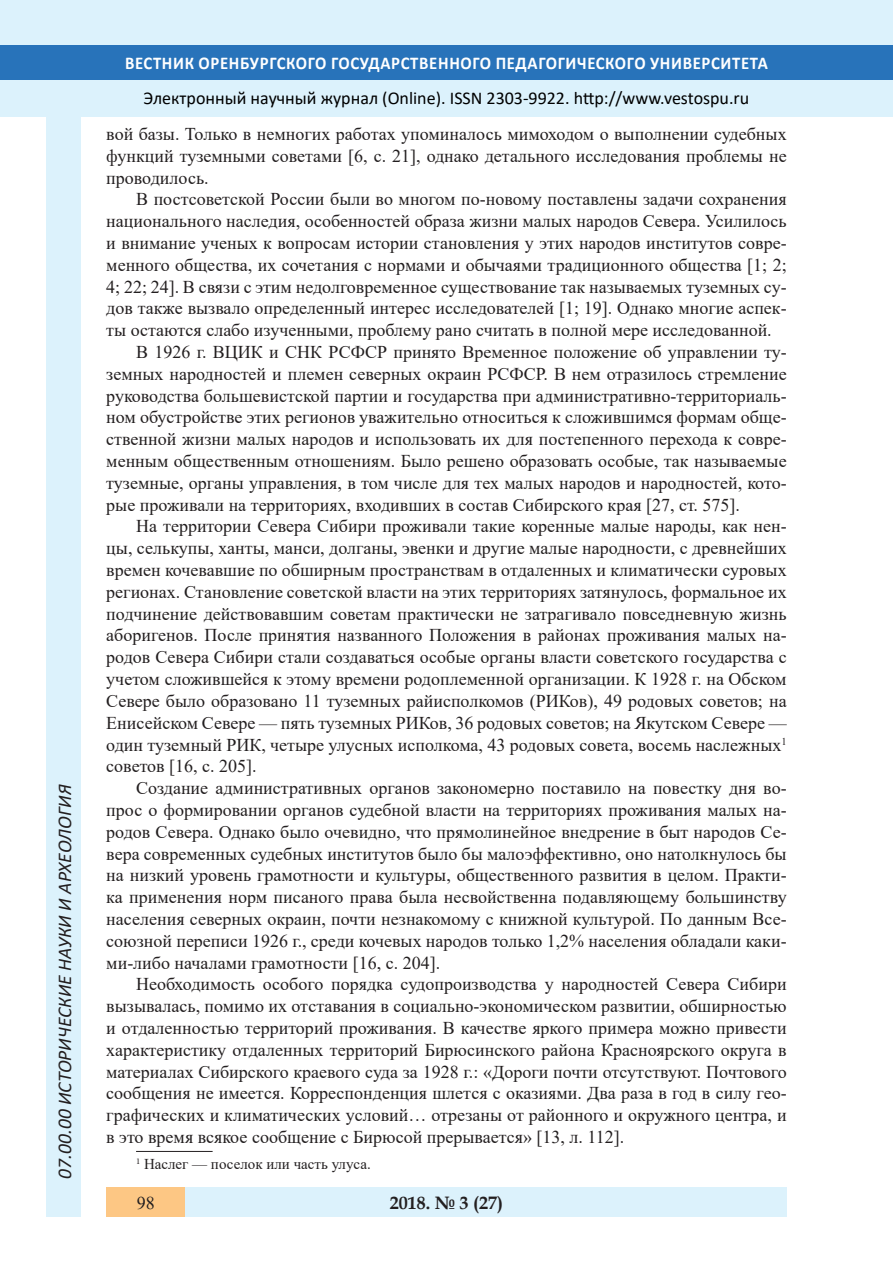
<style>
.page{position:relative;width:893px;height:1263px;background:#fff}
.page>*{position:absolute;margin:0;border:0;box-sizing:border-box;transform-origin:0 0}
.t1{font:italic 19.5px "Calibri";color:#231f20}
.Стиль2{font:18px/21.8px "Times New Roman";color:#231f20;text-align:justify}
.t2{font:18px "Calibri";color:#000}
.t3{font:700 18px "Calibri";letter-spacing:.04em;color:#fff;scale:.93 1}
.t4{font:700 18px "Book Antiqua";color:#231f20}
.литература{font:15px "Times New Roman";color:#231f20}
</style>
<div class="page">
<div style="left:0;top:0;width:893px;height:116px;background:#dcf2fc"></div>
<div style="left:0;top:45px;width:893px;height:34px;background:#2873ba"></div>
<div style="left:106px;top:1188px;width:681px;height:29px;background:#dcf2fc"></div>
<div style="left:106px;top:1188px;width:79px;height:29px;background:#fdc784"></div>
<div style="left:47px;top:116px;width:34px;height:1101px;background:#dcf2fc"></div>
<hr style="left:136px;top:1151px;width:77px;height:1px;background:#231f20">
<p class="t1" style="left:51px;top:1179px;width:395px;rotate:-90deg">07.00.00 ИСТОРИЧЕСКИЕ НАУКИ И АРХЕОЛОГИЯ</p>
<p class="t1" style="left:51px;top:1105px;width:206px;rotate:-90deg">БИОЛОГИЧЕСКИЕ НАУКИ</p>
<p class="t1" style="left:51px;top:1169px;width:11px;rotate:-90deg">3</p>
<p class="t3" style="left:125px;top:50px;width:693px">ВЕСТНИК ОРЕНБУРГСКОГО ГОСУДАРСТВЕННОГО ПЕДАГОГИЧЕСКОГО УНИВЕРСИТЕТА</p>
<p class="t2" style="left:144px;top:85px;width:607px">Электронный научный журнал (Online). ISSN 2303-9922. http://www.vestospu.ru</p>
<p class="t2" style="left:583px;top:85px;width:13px">t</p>
<p class="t2" style="left:583px;top:85px;width:13px">t</p>
<p class="Стиль2" style="left:106px;top:123px;width:682px">вой базы. Только в немногих работах упоминалось мимоходом о выполнении судебных функций туземными советами [6, с. 21], однако детального исследования проблемы не проводилось.</p>
<p class="Стиль2" style="left:106px;top:188px;width:682px;text-indent:30px">В постсоветской России были во многом по-новому поставлены задачи сохранения национального наследия, особенностей образа жизни малых народов Севера. Усилилось и внимание ученых к вопросам истории становления у этих народов институтов совре&shy;менного общества, их сочетания с нормами и обычаями традиционного общества [1; 2; 4; 22; 24]. В связи с этим недолговременное существование так называемых туземных су&shy;дов также вызвало определенный интерес исследователей [1; 19]. Однако многие аспек&shy;ты остаются слабо изученными, проблему рано считать в полной мере исследованной.</p>
<p class="Стиль2" style="left:106px;top:341px;width:682px;text-indent:30px">В 1926 г. ВЦИК и СНК РСФСР принято Временное положение об управлении ту&shy;земных народностей и племен северных окраин РСФСР. В нем отразилось стремление руководства большевистской партии и государства при административно-территориаль&shy;ном обустройстве этих регионов уважительно относиться к сложившимся формам обще&shy;ственной жизни малых народов и использовать их для постепенного перехода к совре&shy;менным общественным отношениям. Было решено образовать особые, так называемые туземные, органы управления, в том числе для тех малых народов и народностей, кото&shy;рые проживали на территориях, входивших в состав Сибирского края [27, ст. 575].</p>
<p class="Стиль2" style="left:106px;top:515px;width:682px;text-indent:30px">На территории Севера Сибири проживали такие коренные малые народы, как нен&shy;цы, селькупы, ханты, манси, долганы, эвенки и другие малые народности, с древнейших времен кочевавшие по обширным пространствам в отдаленных и климатически суровых регионах. Становление советской власти на этих территориях затянулось, формальное их подчинение действовавшим советам практически не затрагивало повседневную жизнь аборигенов. После принятия названного Положения в районах проживания малых на&shy;родов Севера Сибири стали создаваться особые органы власти советского государства с учетом сложившейся к этому времени родоплеменной организации. К 1928 г. на Обском Севере было образовано 11 туземных райисполкомов (РИКов), 49 родовых советов; на Енисейском Севере — пять туземных РИКов, 36 родовых советов; на Якутском Севере — один туземный РИК, четыре улусных исполкома, 43 родовых совета, восемь наслежных<sup>1 </sup>советов [16, с. 205].</p>
<p class="Стиль2" style="left:106px;top:777px;width:682px;text-indent:30px">Создание административных органов закономерно поставило на повестку дня во&shy;прос о формировании органов судебной власти на территориях проживания малых на&shy;родов Севера. Однако было очевидно, что прямолинейное внедрение в быт народов Се&shy;вера современных судебных институтов было бы малоэффективно, оно натолкнулось бы на низкий уровень грамотности и культуры, общественного развития в целом. Практи&shy;ка применения норм писаного права была несвойственна подавляющему большинству населения северных окраин, почти незнакомому с книжной культурой. По данным Все&shy;союзной переписи 1926 г., среди кочевых народов только 1,2% населения обладали каки&shy;ми-либо началами грамотности [16, с. 204].</p>
<p class="Стиль2" style="left:106px;top:973px;width:682px;text-indent:30px">Необходимость особого порядка судопроизводства у народностей Севера Сибири вызывалась, помимо их отставания в социально-экономическом развитии, обширностью и отдаленностью территорий проживания. В качестве яркого примера можно привести характеристику отдаленных территорий Бирюсинского района Красноярского округа в материалах Сибирского краевого суда за 1928 г.: «Дороги почти отсутствуют. Почтового сообщения не имеется. Корреспонденция шлется с оказиями. Два раза в год в силу гео&shy;графических и климатических условий… отрезаны от районного и окружного центра, и в это время всякое сообщение с Бирюсой прерывается» [13, л. 112].</p>
<p class="литература" style="left:136px;top:1154px;width:236px"><sup>1</sup> Наслег — поселок или часть улуса.</p>
<p class="t4" style="left:390px;top:1190px;width:115px">2018. № 3 (27)</p>
<p class="Стиль2" style="left:137px;top:1191px;width:19px">98</p>
<p class="t4" style="left:460px;top:1190px;width:39px">2 6</p>
<p class="t4" style="left:460px;top:1190px;width:39px">1 5</p>
</div>
